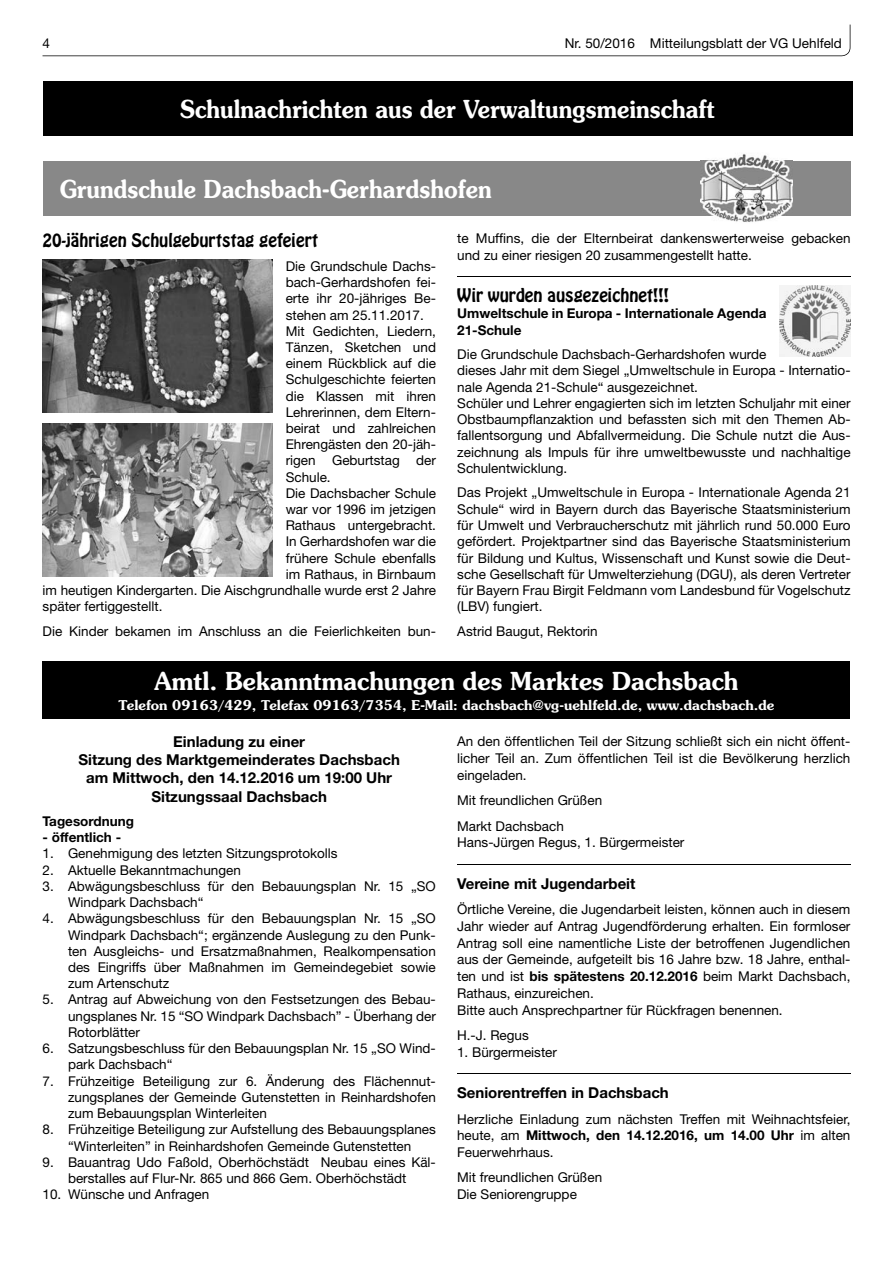
<style>
.page{position:relative;width:893px;height:1263px;background:#fff}
.page>*{position:absolute;margin:0;border:0;box-sizing:border-box;transform-origin:0 0}
.t1{font:600 24.75px "Souvenir";color:#fff;scale:.89 1}
.t2{font:600 24.75px "Souvenir";color:#fff;scale:.95 1}
.t3{font:16.5px "Hobo Std";color:#000}
.t4{font:700 15px/18px "Helvetica Neue";color:#000;text-align:center}
.t5{font:13.5px/16.4px "Helvetica Neue";color:#000}
.t6{font:600 13.5px "Souvenir";color:#fff}
.t7{font:700 13.5px/16.4px "Helvetica Neue";color:#000}
.s1{font-weight:700}
</style>
<div class="page">
<svg style="left:43px;top:25px;width:807px;height:31px"></svg>
<div style="left:43px;top:81px;width:809px;height:54px;background:#000"></div>
<hr style="left:457px;top:276px;width:394px;height:1px;background:#000">
<div style="left:43px;top:161px;width:808px;height:54px;background:#888"></div>
<img style="left:701px;top:154px;width:92px;height:68px">
<img style="left:701px;top:161px;width:92px;height:54px">
<img style="left:43px;top:423px;width:230px;height:153px">
<img style="left:43px;top:259px;width:230px;height:153px">
<img style="left:779px;top:286px;width:72px;height:71px">
<hr style="left:457px;top:864px;width:393px;height:1px;background:#000">
<hr style="left:457px;top:1073px;width:393px;height:1px;background:#000">
<div style="left:43px;top:661px;width:807px;height:58px;background:#000"></div>
<p class="t5" style="left:43px;top:36px;width:9px">4</p>
<p class="t5" style="left:565px;top:36px;width:279px">Nr. 50/2016 Mitteilungsblatt der VG Uehlfeld</p>
<h1 class="t1" style="left:180px;top:99px;width:602px">Schulnachrichten aus der Verwaltungsmeinschaft</h1>
<h1 class="t1" style="left:60px;top:180px;width:487px">Grundschule Dachsbach-Gerhardshofen</h1>
<p class="t3" style="left:43px;top:231px;width:277px">20-jährigen Schulgeburtstag gefeiert</p>
<p class="t5" style="left:286px;top:259px;width:152px">Die Grundschule Dachs-</p>
<p class="t5" style="left:286px;top:276px;width:152px">bach-Gerhardshofen fei-</p>
<p class="t5" style="left:286px;top:292px;width:152px">erte ihr 20-jähriges Be-</p>
<p class="t5" style="left:286px;top:308px;width:140px">stehen am 25.11.2017.</p>
<p class="t5" style="left:286px;top:324px;width:152px">Mit Gedichten, Liedern,</p>
<p class="t5" style="left:286px;top:340px;width:152px">Tänzen, Sketchen und</p>
<p class="t5" style="left:286px;top:357px;width:152px">einem Rückblick auf die</p>
<p class="t5" style="left:286px;top:373px;width:152px">Schulgeschichte feierten</p>
<p class="t5" style="left:286px;top:389px;width:152px">die Klassen mit ihren</p>
<p class="t5" style="left:286px;top:405px;width:152px">Lehrerinnen, dem Eltern-</p>
<p class="t5" style="left:286px;top:421px;width:152px">beirat und zahlreichen</p>
<p class="t5" style="left:286px;top:438px;width:152px">Ehrengästen den 20-jäh-</p>
<p class="t5" style="left:286px;top:454px;width:152px">rigen Geburtstag der</p>
<p class="t5" style="left:286px;top:470px;width:47px">Schule.</p>
<p class="t5" style="left:286px;top:486px;width:152px">Die Dachsbacher Schule</p>
<p class="t5" style="left:286px;top:502px;width:152px">war vor 1996 im jetzigen</p>
<p class="t5" style="left:286px;top:519px;width:152px">Rathaus untergebracht.</p>
<p class="t5" style="left:286px;top:535px;width:152px">In Gerhardshofen war die</p>
<p class="t5" style="left:286px;top:551px;width:152px">frühere Schule ebenfalls</p>
<p class="t5" style="left:286px;top:567px;width:152px">im Rathaus, in Birnbaum</p>
<p class="t5" style="left:43px;top:583px;width:395px">im heutigen Kindergarten. Die Aischgrundhalle wurde erst 2 Jahre</p>
<p class="t5" style="left:43px;top:600px;width:121px">später fertiggestellt.</p>
<p class="t5" style="left:43px;top:624px;width:395px">Die Kinder bekamen im Anschluss an die Feierlichkeiten bun-</p>
<p class="t5" style="left:457px;top:232px;width:395px">te Muffins, die der Elternbeirat dankenswerterweise gebacken und zu einer riesigen 20 zusammengestellt hatte.</p>
<p class="t3" style="left:457px;top:287px;width:213px">Wir wurden ausgezeichnet!!!</p>
<p class="t7" style="left:457px;top:307px;width:311px">Umweltschule in Europa - Internationale Agenda<br>21-Schule</p>
<p class="t5" style="left:457px;top:347px;width:395px">Die Grundschule Dachsbach-Gerhardshofen wurde<br>dieses Jahr mit dem Siegel „Umweltschule in Europa - Internatio&shy;nale Agenda 21-Schule“ ausgezeichnet.<br>Schüler und Lehrer engagierten sich im letzten Schuljahr mit einer Obstbaumpflanzaktion und befassten sich mit den Themen Ab&shy;fallentsorgung und Abfallvermeidung. Die Schule nutzt die Aus&shy;zeichnung als Impuls für ihre umweltbewusste und nachhaltige Schulentwicklung.</p>
<p class="t5" style="left:457px;top:486px;width:395px;text-align:justify">Das Projekt „Umweltschule in Europa - Internationale Agenda 21<br>Schule“ wird in Bayern durch das Bayerische Staatsministerium für Umwelt und Verbraucherschutz mit jährlich rund 50.000 Euro gefördert. Projektpartner sind das Bayerische Staatsministerium für Bildung und Kultus, Wissenschaft und Kunst sowie die Deut&shy;sche Gesellschaft für Umwelterziehung (DGU), als deren Vertreter für Bayern Frau Birgit Feldmann vom Landesbund für Vogelschutz (LBV) fungiert.</p>
<p class="t5" style="left:457px;top:624px;width:142px">Astrid Baugut, Rektorin</p>
<h1 class="t2" style="left:154px;top:671px;width:616px">Amtl. Bekanntmachungen des Marktes Dachsbach</h1>
<p class="t6" style="left:119px;top:700px;width:657px">Telefon 09163/429, Telefax 09163/7354, E-Mail: dachsbach@vg-uehlfeld.de, www.dachsbach.de</p>
<p class="t4" style="left:78px;top:734px;width:323px">Einladung zu einer<br>Sitzung des Marktgemeinderates Dachsbach am Mittwoch, den 14.12.2016 um 19:00 Uhr<br>Sitzungssaal Dachsbach</p>
<p class="t7" style="left:43px;top:814px;width:93px">Tagesordnung</p>
<p class="t7" style="left:43px;top:830px;width:80px">- öffentlich -</p>
<p class="t5" style="left:43px;top:847px;width:297px">1. Genehmigung des letzten Sitzungsprotokolls</p>
<p class="t5" style="left:43px;top:863px;width:200px">2. Aktuelle Bekanntmachungen</p>
<p class="t5" style="left:68px;top:879px;width:369px;text-indent:-26px">3. Abwägungsbeschluss für den Bebauungsplan Nr. 15 „SO<br>Windpark Dachsbach“</p>
<p class="t5" style="left:68px;top:912px;width:369px;text-align:justify;text-indent:-26px">4. Abwägungsbeschluss für den Bebauungsplan Nr. 15 „SO Windpark Dachsbach“; ergänzende Auslegung zu den Punk&shy;ten Ausgleichs- und Ersatzmaßnahmen, Realkompensation des Eingriffs über Maßnahmen im Gemeindegebiet sowie zum Artenschutz</p>
<p class="t5" style="left:68px;top:993px;width:369px;text-align:justify;text-indent:-26px">5. Antrag auf Abweichung von den Festsetzungen des Bebau&shy;ungsplanes Nr. 15 “SO Windpark Dachsbach” - Überhang der Rotorblätter</p>
<p class="t5" style="left:68px;top:1041px;width:369px;text-indent:-26px">6. Satzungsbeschluss für den Bebauungsplan Nr. 15 „SO Wind&shy;park Dachsbach“</p>
<p class="t5" style="left:68px;top:1074px;width:369px;text-align:justify;text-indent:-26px">7. Frühzeitige Beteiligung zur 6. Änderung des Flächennut&shy;zungsplanes der Gemeinde Gutenstetten in Reinhardshofen zum Bebauungsplan Winterleiten</p>
<p class="t5" style="left:43px;top:1123px;width:395px;text-align:center">8. Frühzeitige Beteiligung zur Aufstellung des Bebauungsplanes “Winterleiten” in Reinhardshofen Gemeinde Gutenstetten</p>
<p class="t5" style="left:43px;top:1155px;width:395px;text-align:center">9. Bauantrag Udo Faßold, Oberhöchstädt Neubau eines Käl&shy;berstalles auf Flur-Nr. 865 und 866 Gem. Oberhöchstädt</p>
<p class="t5" style="left:43px;top:1187px;width:168px">10. Wünsche und Anfragen</p>
<p class="t5" style="left:457px;top:734px;width:395px;line-height:16.8px;text-align:justify">An den öffentlichen Teil der Sitzung schließt sich ein nicht öffent&shy;licher Teil an. Zum öffentlichen Teil ist die Bevölkerung herzlich eingeladen.</p>
<p class="t5" style="left:457px;top:789px;width:147px;line-height:25.3px">Mit freundlichen Grüßen<br>Markt Dachsbach</p>
<p class="t5" style="left:457px;top:836px;width:229px">Hans-Jürgen Regus, 1. Bürgermeister</p>
<p class="t4" style="left:457px;top:876px;width:180px">Vereine mit Jugendarbeit</p>
<p class="t5" style="left:457px;top:902px;width:395px;line-height:16.8px">Örtliche Vereine, die Jugendarbeit leisten, können auch in diesem Jahr wieder auf Antrag Jugendförderung erhalten. Ein formloser Antrag soll eine namentliche Liste der betroffenen Jugendlichen aus der Gemeinde, aufgeteilt bis 16 Jahre bzw. 18 Jahre, enthal&shy;ten und ist <span class="s1">bis spätestens 20.12.2016</span> beim Markt Dachsbach, Rathaus, einzureichen.<br>Bitte auch Ansprechpartner für Rückfragen benennen.</p>
<p class="t5" style="left:457px;top:1028px;width:73px">H.-J. Regus</p>
<p class="t5" style="left:457px;top:1045px;width:101px">1. Bürgermeister</p>
<p class="t4" style="left:457px;top:1085px;width:213px">Seniorentreffen in Dachsbach</p>
<p class="t5" style="left:457px;top:1112px;width:395px;line-height:16.8px;text-align:justify">Herzliche Einladung zum nächsten Treffen mit Weihnachtsfeier, heute, am <span class="s1">Mittwoch, den 14.12.2016, um 14.00 Uhr</span> im alten Feuerwehrhaus.</p>
<p class="t5" style="left:457px;top:1170px;width:147px;line-height:16.8px">Mit freundlichen Grüßen<br>Die Seniorengruppe</p>
</div>
